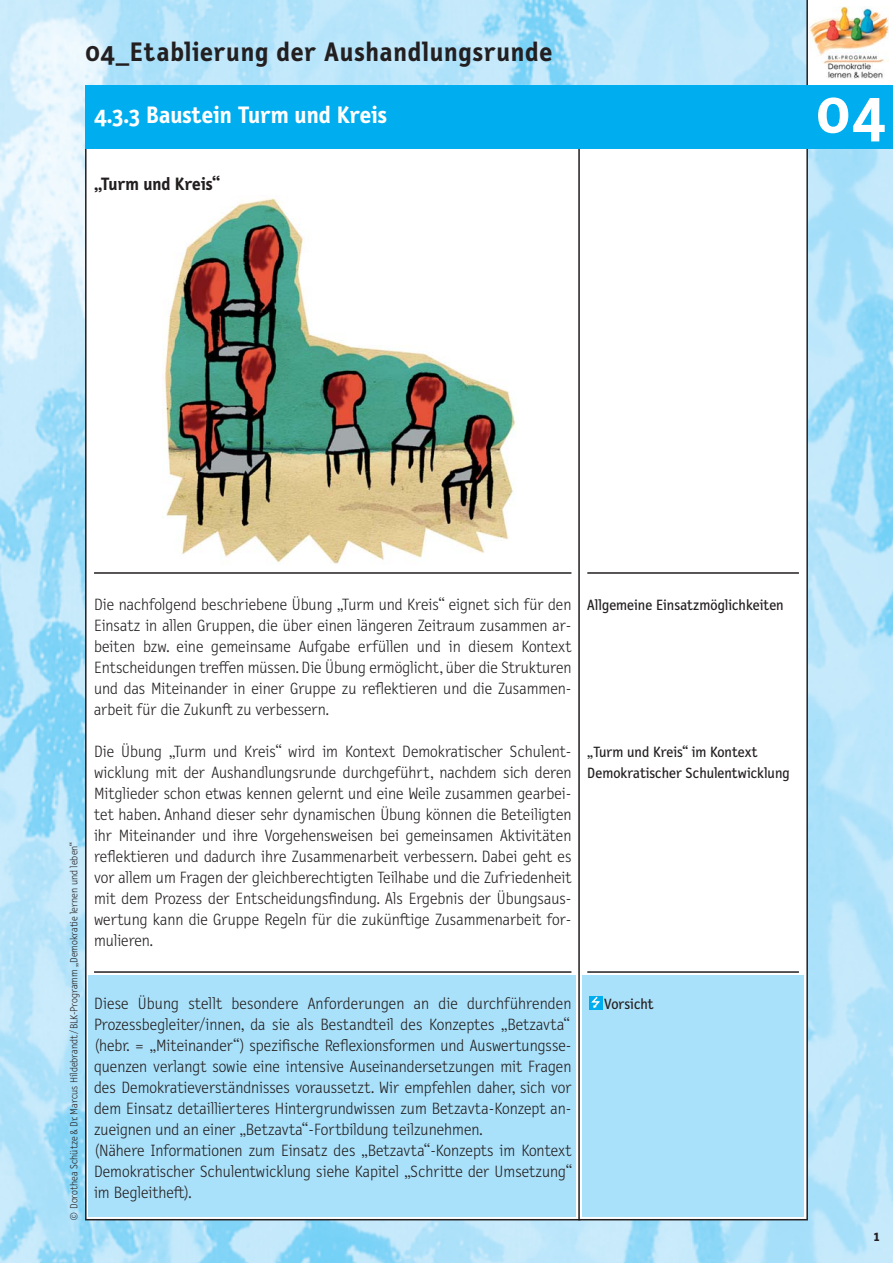
<style>
.page{position:relative;width:893px;height:1263px;background:#fff}
.page>*{position:absolute;margin:0;border:0;box-sizing:border-box;transform-origin:0 0}
.t1{font:700 63px "Letter Gothic Text";color:#fff}
.t2{font:700 27px "Letter Gothic Text";letter-spacing:.03em;color:#231f20}
.t3{font:700 24px "Letter Gothic Text";color:#fff}
.t4{font:700 18px "Letter Gothic Text";color:#231f20}
.t5{font:300 16.5px/21px "Letter Gothic Text";color:#231f20;text-align:justify}
.t6{font:15px/21px "Letter Gothic Text";color:#231f20}
.t7{font:700 15px "Letter Gothic Text";color:#231f20}
.t8{font:300 10.5px "Letter Gothic Text";color:#231f20}
</style>
<div class="page">
<img style="left:0;top:0;width:893px;height:1263px">
<div style="left:808px;top:0;width:85px;height:85px;background:#fff"></div>
<img style="left:809px;top:6px;width:80px;height:73px">
<hr style="left:806px;top:0;width:2px;height:111px;background:#231f20">
<div style="left:86px;top:141px;width:494px;height:1079px;background:#fff"></div>
<div style="left:579px;top:141px;width:228px;height:1079px;background:#fff"></div>
<div style="left:578px;top:140px;width:230px;height:1080px;border:2px solid #231f20"></div>
<div style="left:85px;top:85px;width:724px;height:64px;background:#00aeef"></div>
<div style="left:808px;top:85px;width:85px;height:64px;background:#00aeef"></div>
<div style="left:582px;top:975px;width:222px;height:241px;background:#aae1fa"></div>
<hr style="left:587px;top:572px;width:212px;height:2px;background:#231f20">
<hr style="left:587px;top:971px;width:212px;height:2px;background:#231f20">
<div style="left:89px;top:975px;width:487px;height:241px;background:#aae1fa"></div>
<hr style="left:94px;top:572px;width:477px;height:2px;background:#231f20">
<hr style="left:94px;top:971px;width:477px;height:2px;background:#231f20">
<svg style="left:589px;top:996px;width:13px;height:13px"></svg>
<img style="left:162px;top:198px;width:354px;height:366px">
<h2 class="t2" style="left:85px;top:42px;width:469px">04_Etablierung der Aushandlungsrunde</h2>
<h3 class="t3" style="left:94px;top:106px;width:295px">4.3.3 Baustein Turm und Kreis</h3>
<h1 class="t1" style="left:816px;top:88px;width:71px">04</h1>
<p class="t4" style="left:94px;top:177px;width:128px">„Turm und Kreis“</p>
<p class="t8" style="left:70px;top:1221px;width:381px;rotate:-90deg">© Dorothea Schütze &amp; Dr. Marcus Hildebrandt / BLK-Programm „Demokratie lernen und leben“</p>
<p class="t5" style="left:94px;top:595px;width:479px">Die nachfolgend beschriebene Übung „Turm und Kreis“ eignet sich für den Einsatz in allen Gruppen, die über einen längeren Zeitraum zusammen ar - beiten bzw. eine gemeinsame Aufgabe erfüllen und in diesem Kontext Entscheidungen treffen müssen. Die Übung ermöglicht, über die Strukturen und das Miteinander in einer Gruppe zu reflektieren und die Zusammen - arbeit für die Zukunft zu verbessern.</p>
<p class="t5" style="left:94px;top:742px;width:479px">Die Übung „Turm und Kreis“ wird im Kontext Demokratischer Schulent - wicklung mit der Aushandlungsrunde durchgeführt, nachdem sich deren Mitglieder schon etwas kennen gelernt und eine Weile zusammen gearbei&shy;tet haben. Anhand dieser sehr dynamischen Übung können die Beteiligten ihr Miteinander und ihre Vorgehensweisen bei gemeinsamen Aktivitäten reflektieren und dadurch ihre Zusammenarbeit verbessern. Dabei geht es vor allem um Fragen der gleichberechtigten Teilhabe und die Zufriedenheit mit dem Prozess der Entscheidungsfindung. Als Ergebnis der Übungsaus&shy;wertung kann die Gruppe Regeln für die zukünftige Zusammenarbeit for&shy;mulieren.</p>
<p class="t5" style="left:94px;top:994px;width:480px;text-align:left">Diese Übung stellt besondere Anforderungen an die durchführenden Prozessbegleiter/innen, da sie als Bestandteil des Konzeptes „Betzavta“ (hebr. = „Miteinander“) spezifische Reflexionsformen und Auswertungs se - quenzen verlangt sowie eine intensive Auseinandersetzungen mit Fragen des Demokratieverständnisses voraussetzt. Wir empfehlen daher, sich vor dem Einsatz detaillierteres Hintergrundwissen zum Betzavta-Konzept an - zueignen und an einer „Betzavta“-Fortbildung teilzunehmen.<br>(Nähere Informationen zum Einsatz des „Betzavta“-Konzepts im Kontext Demokratischer Schulentwicklung siehe Kapitel „Schritte der Umsetzung“ im Begleitheft).</p>
<p class="t6" style="left:587px;top:596px;width:198px">Allgemeine Einsatzmöglichkeiten</p>
<p class="t6" style="left:587px;top:743px;width:204px">„Turm und Kreis“ im Kontext<br>Demokratischer Schulentwicklung</p>
<p class="t6" style="left:604px;top:995px;width:51px">Vorsicht</p>
<p class="t7" style="left:874px;top:1230px;width:7px">1</p>
</div>
